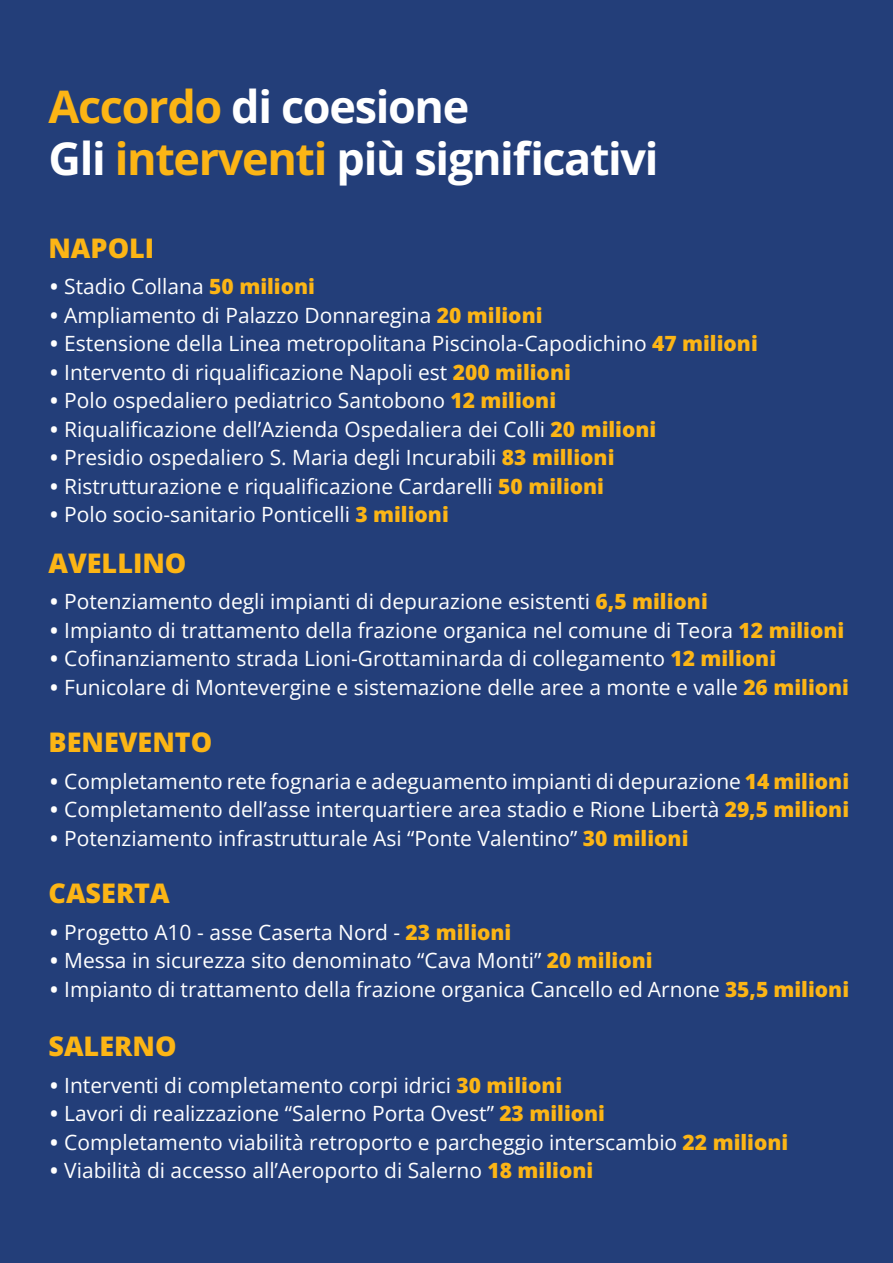
<style>
.page{position:relative;width:893px;height:1263px;background:#233e79}
.page>*{position:absolute;margin:0;border:0;box-sizing:border-box;transform-origin:0 0}
.t1{font:700 45px/52.5px "Open Sans";letter-spacing:-.03em;color:#fff}
.t2{font:800 27px "Open Sans";color:#fcb515}
.t3{font:21px "Open Sans";color:#fff}
.s1{color:#fcb515}
.s2{font-weight:700}
.s3{font-weight:800;color:#fcb515}
</style>
<div class="page">
<h1 class="t1" style="left:48px;top:79px;width:612px"><span class="s1">Accordo</span> di coesione<br>Gli <span class="s1">interventi</span> più significativi</h1>
<p class="t2" style="left:48px;top:229px;width:107px">NAPOLI</p>
<p class="t3" style="left:50px;top:272px;width:266px"><span class="s2">•</span> Stadio Collana <span class="s3">50 milioni</span></p>
<p class="t3" style="left:50px;top:301px;width:494px"><span class="s2">•</span> Ampliamento di Palazzo Donnaregina <span class="s3">20 milioni</span></p>
<p class="t3" style="left:50px;top:329px;width:709px"><span class="s2">•</span> Estensione della Linea metropolitana Piscinola-Capodichino <span class="s3">47 milioni</span></p>
<p class="t3" style="left:50px;top:358px;width:522px"><span class="s2">•</span> Intervento di riqualificazione Napoli est <span class="s3">200 milioni</span></p>
<p class="t3" style="left:50px;top:386px;width:508px"><span class="s2">•</span> Polo ospedaliero pediatrico Santobono <span class="s3">12 milioni</span></p>
<p class="t3" style="left:50px;top:415px;width:608px"><span class="s2">•</span> Riqualificazione dell’Azienda Ospedaliera dei Colli <span class="s3">20 milioni</span></p>
<p class="t3" style="left:50px;top:443px;width:566px"><span class="s2">•</span> Presidio ospedaliero S. Maria degli Incurabili <span class="s3">83 millioni</span></p>
<p class="t3" style="left:50px;top:472px;width:555px"><span class="s2">•</span> Ristrutturazione e riqualificazione Cardarelli <span class="s3">50 milioni</span></p>
<p class="t3" style="left:50px;top:500px;width:400px"><span class="s2">•</span> Polo socio-sanitario Ponticelli <span class="s3">3 milioni</span></p>
<p class="t2" style="left:48px;top:544px;width:140px">AVELLINO</p>
<p class="t3" style="left:50px;top:587px;width:659px"><span class="s2">•</span> Potenziamento degli impianti di depurazione esistenti <span class="s3">6,5 milioni</span></p>
<p class="t3" style="left:50px;top:616px;width:796px"><span class="s2">•</span> Impianto di trattamento della frazione organica nel comune di Teora <span class="s3">12 milioni</span></p>
<p class="t3" style="left:50px;top:644px;width:728px"><span class="s2">•</span> Cofinanziamento strada Lioni-Grottaminarda di collegamento <span class="s3">12 milioni</span></p>
<p class="t3" style="left:50px;top:673px;width:800px"><span class="s2">•</span> Funicolare di Montevergine e sistemazione delle aree a monte e valle <span class="s3">26 milioni</span></p>
<p class="t2" style="left:48px;top:724px;width:165px">BENEVENTO</p>
<p class="t3" style="left:50px;top:767px;width:801px"><span class="s2">•</span> Completamento rete fognaria e adeguamento impianti di depurazione <span class="s3">14 milioni</span></p>
<p class="t3" style="left:50px;top:795px;width:801px"><span class="s2">•</span> Completamento dell’asse interquartiere area stadio e Rione Libertà <span class="s3">29,5 milioni</span></p>
<p class="t3" style="left:50px;top:824px;width:640px"><span class="s2">•</span> Potenziamento infrastrutturale Asi “Ponte Valentino” <span class="s3">30 milioni</span></p>
<p class="t2" style="left:48px;top:875px;width:123px">CASERTA</p>
<p class="t3" style="left:50px;top:918px;width:463px"><span class="s2">•</span> Progetto A10 - asse Caserta Nord - <span class="s3">23 milioni</span></p>
<p class="t3" style="left:50px;top:946px;width:604px"><span class="s2">•</span> Messa in sicurezza sito denominato “Cava Monti” <span class="s3">20 milioni</span></p>
<p class="t3" style="left:50px;top:975px;width:801px"><span class="s2">•</span> Impianto di trattamento della frazione organica Cancello ed Arnone <span class="s3">35,5 milioni</span></p>
<p class="t2" style="left:48px;top:1028px;width:130px">SALERNO</p>
<p class="t3" style="left:50px;top:1071px;width:514px"><span class="s2">•</span> Interventi di completamento corpi idrici <span class="s3">30 milioni</span></p>
<p class="t3" style="left:50px;top:1099px;width:557px"><span class="s2">•</span> Lavori di realizzazione “Salerno Porta Ovest” <span class="s3">23 milioni</span></p>
<p class="t3" style="left:50px;top:1128px;width:740px"><span class="s2">•</span> Completamento viabilità retroporto e parcheggio interscambio <span class="s3">22 milioni</span></p>
<p class="t3" style="left:50px;top:1156px;width:545px"><span class="s2">•</span> Viabilità di accesso all’Aeroporto di Salerno <span class="s3">18 milioni</span></p>
</div>
